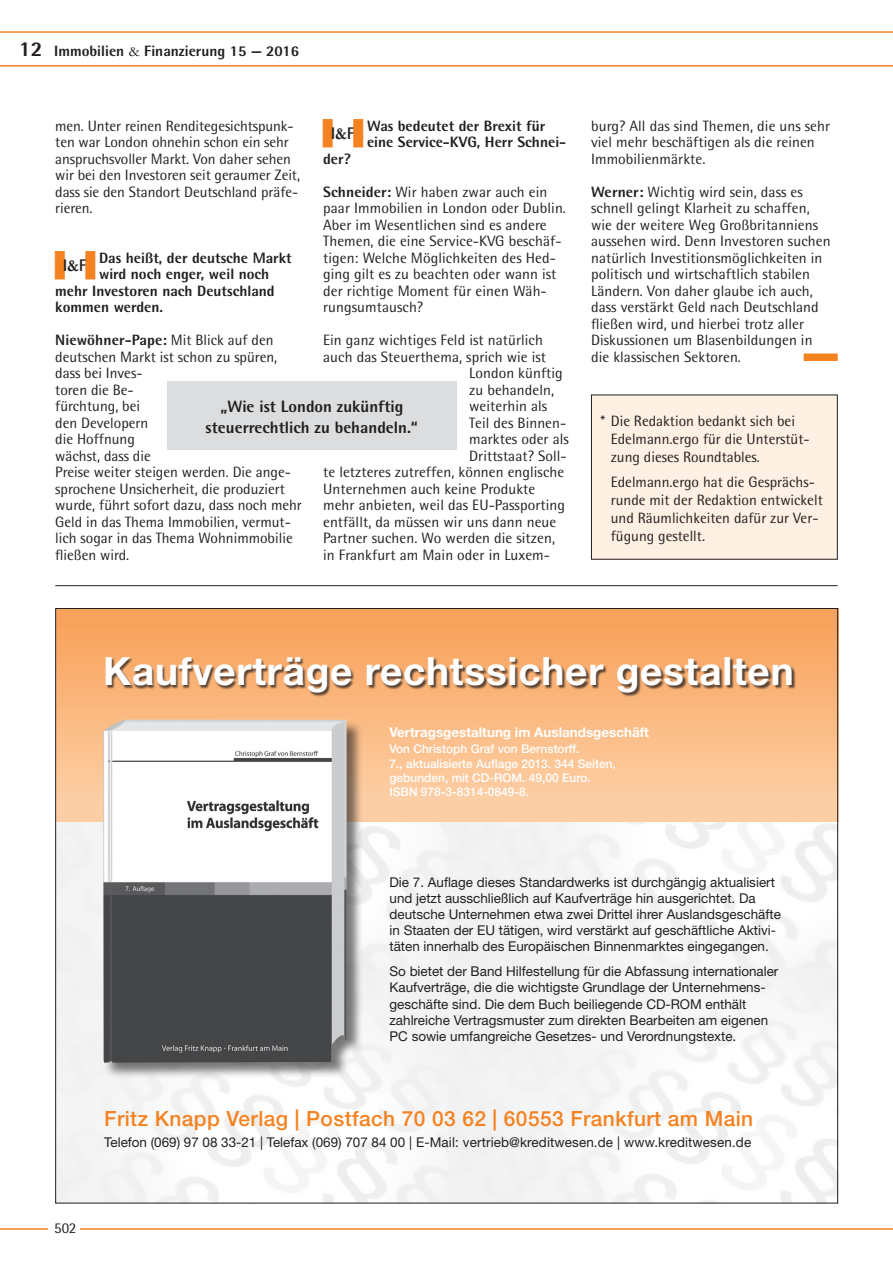
<style>
.page{position:relative;width:893px;height:1263px;background:#fff}
.page>*{position:absolute;margin:0;border:0;box-sizing:border-box;transform-origin:0 0}
.t1{font:700 39px "Helvetica Neue";letter-spacing:.02em;color:#fff}
.t2{font:500 21px "Helvetica Neue";letter-spacing:.02em;color:#f58220}
.t3{font:800 16.8px "Rotis Semi Sans";color:#231f20;scale:.85 1}
.t4{font:800 16.5px/21px "Rotis Semi Sans";color:#231f20;text-align:center}
.t5{font:15px/16.5px "Rotis Semi Sans";letter-spacing:.005em;color:#231f20}
.t6{font:800 15px/16.5px "Rotis Semi Sans";color:#231f20}
.t7{font:13.5px/16.2px "Helvetica Neue";color:#231f20}
.t8{font:700 13.5px "Helvetica Neue";color:#fff}
.t9{font:500 12px/14.4px "Helvetica Neue";color:#fff}
.s1{font-size:21px}
.s2{font-family:"Garamond";font-weight:400}
.s3{font-family:"Garamond";font-weight:700;font-size:17.55px}
.s4{font-weight:800}
</style>
<div class="page">
<svg style="left:0;top:31px;width:893px;height:36px"></svg>
<hr style="left:0;top:1228px;width:893px;height:2px;background:#f58220">
<div style="left:48px;top:1213px;width:32px;height:31px;background:#fff"></div>
<div style="left:55px;top:252px;width:9px;height:27px;background:#f58220;border:1px solid #f58220"></div>
<div style="left:86px;top:252px;width:9px;height:27px;background:#f58220;border:1px solid #f58220"></div>
<div style="left:323px;top:120px;width:9px;height:27px;background:#f58220;border:1px solid #f58220"></div>
<div style="left:354px;top:120px;width:9px;height:27px;background:#f58220;border:1px solid #f58220"></div>
<div style="left:804px;top:353px;width:34px;height:8px;background:#f58220"></div>
<div style="left:591px;top:395px;width:246px;height:164px;background:#fef0e2"></div>
<div style="left:591px;top:395px;width:247px;height:165px;border:1px solid #231f20"></div>
<div style="left:167px;top:382px;width:289px;height:68px;background:#dcdddf"></div>
<div style="left:56px;top:608px;width:782px;height:214px;background:linear-gradient(to bottom,#f8a057,#fdd2ab)"></div>
<div style="left:103px;top:720px;width:260px;height:359px;background:#231f20;opacity:.6"></div>
<img style="left:103px;top:720px;width:244px;height:343px">
<div style="left:107px;top:657px;width:688px;height:40px;background:#231f20;opacity:.75"></div>
<hr style="left:55px;top:585px;width:783px;height:1px;background:#231f20">
<p class="t6" style="left:19px;top:42px;width:281px"><span class="s1">12</span> Immobilien <span class="s2">&amp;</span> Finanzierung 15 — 2016</p>
<p class="t3" style="left:331px;top:123px;width:28px">I<span class="s3">&amp;</span>F</p>
<p class="t6" style="left:367px;top:117px;width:201px">Was bedeutet der Brexit für eine Service-KVG, Herr Schnei-</p>
<p class="t6" style="left:323px;top:150px;width:29px">der?</p>
<p class="t5" style="left:323px;top:183px;width:244px"><span class="s4">Schneider:</span> Wir haben zwar auch ein paar Immobilien in London oder Dublin.<br>Aber im Wesentlichen sind es andere Themen, die eine Service-KVG beschäf&shy;tigen: Welche Möglichkeiten des Hed&shy;ging gilt es zu beachten oder wann ist der richtige Moment für einen Wäh&shy;rungsumtausch?</p>
<p class="t5" style="left:323px;top:332px;width:221px">Ein ganz wichtiges Feld ist natürlich</p>
<p class="t5" style="left:323px;top:348px;width:224px">auch das Steuerthema, sprich wie ist</p>
<p class="t5" style="left:469px;top:365px;width:95px">London künftig</p>
<p class="t5" style="left:469px;top:381px;width:87px">zu behandeln,</p>
<p class="t5" style="left:469px;top:398px;width:80px">weiterhin als</p>
<p class="t5" style="left:469px;top:414px;width:99px">Teil des Binnen-</p>
<p class="t5" style="left:469px;top:431px;width:101px">marktes oder als</p>
<p class="t5" style="left:469px;top:447px;width:99px">Drittstaat? Soll-</p>
<p class="t5" style="left:323px;top:464px;width:243px">te letzteres zutreffen, können englische</p>
<p class="t5" style="left:323px;top:480px;width:214px">Unternehmen auch keine Produkte</p>
<p class="t5" style="left:323px;top:497px;width:243px">mehr anbieten, weil das EU-Passporting</p>
<p class="t5" style="left:323px;top:513px;width:235px">entfällt, da müssen wir uns dann neue</p>
<p class="t5" style="left:323px;top:530px;width:233px">Partner suchen. Wo werden die sitzen,</p>
<p class="t5" style="left:323px;top:546px;width:228px">in Frankfurt am Main oder in Luxem-</p>
<p class="t5" style="left:55px;top:117px;width:246px">men. Unter reinen Renditegesichtspunk&shy;ten war London ohnehin schon ein sehr anspruchsvoller Markt. Von daher sehen wir bei den Investoren seit geraumer Zeit, dass sie den Standort Deutschland präfe&shy;rieren.</p>
<p class="t6" style="left:99px;top:249px;width:194px">Das heißt, der deutsche Markt</p>
<p class="t6" style="left:99px;top:265px;width:172px">wird noch enger, weil noch</p>
<p class="t6" style="left:55px;top:282px;width:221px">mehr Investoren nach Deutschland</p>
<p class="t6" style="left:55px;top:298px;width:109px">kommen werden.</p>
<p class="t5" style="left:55px;top:332px;width:248px"><span class="s4">Niewöhner-Pape:</span> Mit Blick auf den deutschen Markt ist schon zu spüren, dass bei Inves-<br>toren die Be-<br>fürchtung, bei<br>den Developern<br>die Hoffnung<br>wächst, dass die<br>Preise weiter steigen werden. Die ange&shy;sprochene Unsicherheit, die produziert wurde, führt sofort dazu, dass noch mehr<br>Geld in das Thema Immobilien, vermut&shy;lich sogar in das Thema Wohnimmobilie fließen wird.</p>
<p class="t3" style="left:63px;top:255px;width:28px">I<span class="s3">&amp;</span>F</p>
<p class="t4" style="left:206px;top:395px;width:214px">„Wie ist London zukünftig steuerrechtlich zu behandeln.“</p>
<p class="t5" style="left:591px;top:117px;width:241px">burg? All das sind Themen, die uns sehr viel mehr beschäftigen als die reinen<br>Immobilienmärkte.</p>
<p class="t5" style="left:591px;top:183px;width:241px"><span class="s4">Werner:</span> Wichtig wird sein, dass es schnell gelingt Klarheit zu schaffen, wie der weitere Weg Großbritanniens aussehen wird. Denn Investoren suchen natürlich Investitionsmöglichkeiten in politisch und wirtschaftlich stabilen Ländern. Von daher glaube ich auch, dass verstärkt Geld nach Deutschland fließen wird, und hierbei trotz aller Diskussionen um Blasenbildungen in die klassischen Sektoren.</p>
<p class="t5" style="left:611px;top:412px;width:200px;line-height:18px;text-indent:-10px">* Die Redaktion bedankt sich bei<br>Edelmann.ergo für die Unterstüt&shy;zung dieses Roundtables.</p>
<p class="t5" style="left:611px;top:473px;width:213px;line-height:18px">Edelmann.ergo hat die Gesprächs&shy;runde mit der Redaktion entwickelt und Räumlichkeiten dafür zur Ver&shy;fügung gestellt.</p>
<h1 class="t1" style="left:103px;top:647px;width:692px">Kaufverträge rechtssicher gestalten</h1>
<p class="t8" style="left:389px;top:723px;width:261px">Vertragsgestaltung im Auslandsgeschäft</p>
<p class="t9" style="left:389px;top:742px;width:228px">Von Christoph Graf von Bernstorff.<br>7., aktualisierte Auflage 2013. 344 Seiten, gebunden, mit CD-ROM. 49,00 Euro.<br>ISBN 978-3-8314-0849-8.</p>
<p class="t7" style="left:389px;top:873px;width:393px">Die 7. Auflage dieses Standardwerks ist durchgängig aktualisiert und jetzt ausschließlich auf Kaufverträge hin ausgerichtet. Da deutsche Unternehmen etwa zwei Drittel ihrer Auslandsgeschäfte in Staaten der EU tätigen, wird verstärkt auf geschäftliche Aktivi&shy;täten innerhalb des Europäischen Binnenmarktes eingegangen.</p>
<p class="t7" style="left:389px;top:963px;width:390px">So bietet der Band Hilfestellung für die Abfassung internationaler Kaufverträge, die die wichtigste Grundlage der Unternehmens&shy;geschäfte sind. Die dem Buch beiliegende CD-ROM enthält zahlreiche Vertragsmuster zum direkten Bearbeiten am eigenen PC sowie umfangreiche Gesetzes- und Verordnungstexte.</p>
<h2 class="t2" style="left:104px;top:1106px;width:650px">Fritz Knapp Verlag | Postfach 70 03 62 | 60553 Frankfurt am Main</h2>
<p class="t7" style="left:104px;top:1133px;width:648px">Telefon (069) 97 08 33-21 | Telefax (069) 707 84 00 | E-Mail: vertrieb@kreditwesen.de | www.kreditwesen.de</p>
<p class="t5" style="left:54px;top:1219px;width:24px">502</p>
</div>
